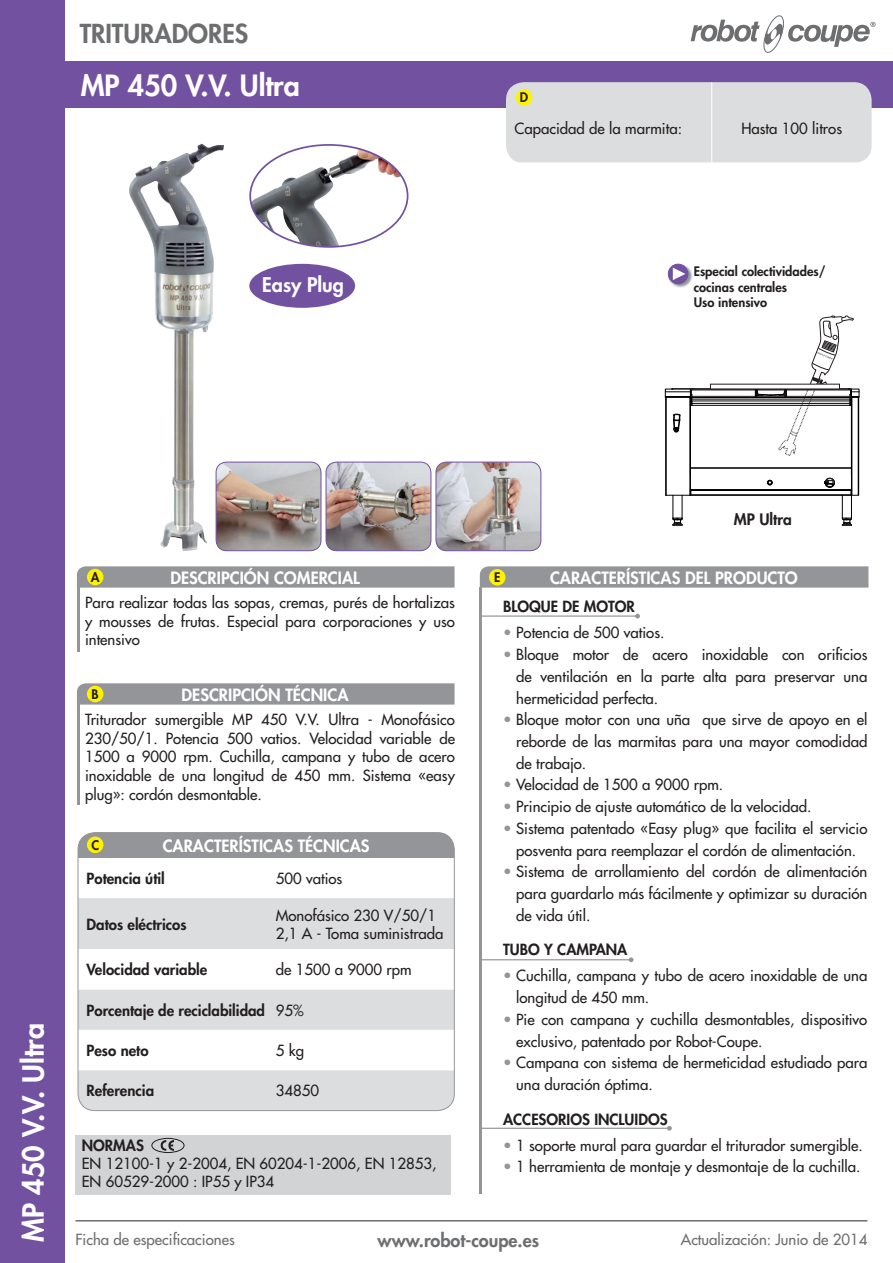
<style>
.page{position:relative;width:893px;height:1263px;background:#fff}
.page>*{position:absolute;margin:0;border:0;box-sizing:border-box;transform-origin:0 0}
.t1{font:800 28.5px "Futura";color:#fff}
.t2{font:800 25.5px "Futura";color:#6d6e70}
.t3{font:800 19.8px "Futura";color:#fff}
.t4{font:800 18px "Futura";color:#6d6e70}
.t5{font:800 16.5px "Futura";color:#fff}
.t6{font:800 15.45px "Futura";color:#231f20}
.t7{font:15px/21.8px "Futura";color:#231f20;text-align:justify}
.t8{font:800 15px "Futura";color:#231f20}
.t9{font:15px "Futura";color:#6d6e70}
.t10{font:800 12.9px/15.5px "Futura";color:#231f20}
.s1{font-weight:400}
.s2{color:#939598}
</style>
<div class="page">
<div style="left:0;top:61px;width:892px;height:47px;background:#7251a1"></div>
<svg style="left:690px;top:15px;width:185px;height:38px"></svg>
<div style="left:0;top:0;width:64px;height:1263px;background:#7251a1"></div>
<img style="left:252px;top:148px;width:149px;height:99px">
<img style="left:129px;top:144px;width:95px;height:407px">
<img style="left:216px;top:462px;width:105px;height:89px;border-radius:11px">
<div style="left:216px;top:462px;width:105px;height:89px;border:1px solid #7251a1;border-radius:11px"></div>
<img style="left:326px;top:462px;width:105px;height:89px;border-radius:11px">
<div style="left:325px;top:462px;width:106px;height:89px;border:1px solid #7251a1;border-radius:11px"></div>
<img style="left:436px;top:462px;width:105px;height:89px;border-radius:11px">
<div style="left:435px;top:462px;width:106px;height:89px;border:1px solid #7251a1;border-radius:11px"></div>
<div style="left:249px;top:264px;width:106px;height:44px;background:#7251a1;border-radius:50%"></div>
<img style="left:668px;top:264px;width:24px;height:24px">
<div style="left:668px;top:264px;width:20px;height:20px;background:#7251a1;border-radius:50%"></div>
<div style="left:668px;top:264px;width:20px;height:20px;border:1px solid #7251a1;border-radius:50%"></div>
<svg style="left:672px;top:268px;width:13px;height:12px"></svg>
<svg style="left:664px;top:315px;width:195px;height:211px"></svg>
<div style="left:710px;top:384px;width:129px;height:5px;background:#fff"></div>
<div style="left:75px;top:1135px;width:375px;height:60px;background:#d1d3d4"></div>
<hr style="left:480px;top:588px;width:2px;height:606px;background:#939598">
<svg style="left:480px;top:566px;width:388px;height:22px;background:#97989b"></svg>
<hr style="left:481px;top:959px;width:150px;height:1px;background:#939598">
<svg style="left:628px;top:957px;width:5px;height:5px"></svg>
<hr style="left:481px;top:1128px;width:188px;height:1px;background:#939598">
<svg style="left:667px;top:1126px;width:4px;height:5px"></svg>
<hr style="left:481px;top:615px;width:156px;height:2px;background:#939598">
<svg style="left:635px;top:614px;width:5px;height:4px"></svg>
<div style="left:506px;top:82px;width:365px;height:81px;background:#dcddde;border-radius:18px"></div>
<hr style="left:711px;top:82px;width:1px;height:81px;background:#fff">
<hr style="left:77px;top:579px;width:2px;height:72px;background:#939598">
<svg style="left:77px;top:566px;width:377px;height:22px;background:#97989b"></svg>
<div style="left:87px;top:569px;width:16px;height:16px;background:#fff200;border-radius:50%"></div>
<hr style="left:77px;top:696px;width:2px;height:109px;background:#939598">
<svg style="left:77px;top:683px;width:377px;height:22px;background:#97989b"></svg>
<div style="left:87px;top:686px;width:16px;height:16px;background:#fff200;border-radius:50%"></div>
<div style="left:78px;top:833px;width:376px;height:25px;background:#939598"></div>
<div style="left:78px;top:898px;width:376px;height:213px;background:#dcddde"></div>
<svg style="left:80px;top:949px;width:372px;height:121px"></svg>
<div style="left:78px;top:832px;width:376px;height:279px;border:1px solid #939598;border-radius:17px"></div>
<div style="left:87px;top:837px;width:16px;height:16px;background:#fff200;border-radius:50%"></div>
<div style="left:515px;top:89px;width:17px;height:17px;background:#fff200;border-radius:50%"></div>
<div style="left:489px;top:569px;width:16px;height:17px;background:#fff200;border-radius:50%"></div>
<div style="left:151px;top:1138px;width:33px;height:15px;border:1px solid #231f20;border-radius:50%"></div>
<svg style="left:160px;top:1140px;width:14px;height:11px"></svg>
<hr style="left:75px;top:1220px;width:792px;height:2px;background:#6d6e70">
<h2 class="t2" style="left:80px;top:21px;width:170px">TRITURADORES</h2>
<h1 class="t1" style="left:81px;top:72px;width:220px">MP 450 V.V. Ultra</h1>
<h3 class="t3" style="left:262px;top:275px;width:83px">Easy Plug</h3>
<p class="t10" style="left:520px;top:91px;width:10px">D</p>
<p class="t7" style="left:514px;top:118px;width:169px">Capacidad de la marmita:</p>
<p class="t7" style="left:741px;top:118px;width:102px">Hasta 100 litros</p>
<p class="t10" style="left:693px;top:265px;width:133px">Especial colectividades/ cocinas centrales<br>Uso intensivo</p>
<h1 class="t1" style="left:20px;top:1242px;width:220px;rotate:-90deg">MP 450 V.V. Ultra</h1>
<p class="t10" style="left:91px;top:570px;width:10px">A</p>
<p class="t5" style="left:170px;top:570px;width:191px">DESCRIPCIÓN COMERCIAL</p>
<p class="t7" style="left:85px;top:594px;width:371px;line-height:18.8px">Para realizar todas las sopas, cremas, purés de hortalizas y mousses de frutas. Especial para corporaciones y uso intensivo</p>
<p class="t10" style="left:92px;top:687px;width:9px">B</p>
<p class="t5" style="left:182px;top:687px;width:168px">DESCRIPCIÓN TÉCNICA</p>
<p class="t7" style="left:85px;top:711px;width:371px;line-height:18.8px">Triturador sumergible MP 450 V.V. Ultra - Monofásico 230/50/1. Potencia 500 vatios. Velocidad variable de 1500 a 9000 rpm. Cuchilla, campana y tubo de acero inoxidable de una longitud de 450 mm. Sistema «easy plug»: cordón desmontable.</p>
<p class="t5" style="left:163px;top:838px;width:208px">CARACTERÍSTICAS TÉCNICAS</p>
<p class="t8" style="left:86px;top:871px;width:80px">Potencia útil</p>
<p class="t7" style="left:276px;top:868px;width:68px">500 vatios</p>
<p class="t8" style="left:86px;top:917px;width:101px">Datos eléctricos</p>
<p class="t7" style="left:276px;top:907px;width:169px;line-height:18px">Monofásico 230 V/50/1<br>2,1 A - Toma suministrada</p>
<p class="t8" style="left:86px;top:963px;width:122px">Velocidad variable</p>
<p class="t7" style="left:276px;top:960px;width:137px">de 1500 a 9000 rpm</p>
<p class="t8" style="left:86px;top:1003px;width:219px">Porcentaje de reciclabilidad <span class="s1">95%</span></p>
<p class="t8" style="left:86px;top:1043px;width:64px">Peso neto</p>
<p class="t7" style="left:276px;top:1041px;width:30px">5 kg</p>
<p class="t8" style="left:86px;top:1084px;width:69px">Referencia</p>
<p class="t7" style="left:276px;top:1081px;width:45px">34850</p>
<p class="t10" style="left:91px;top:838px;width:9px">C</p>
<p class="t8" style="left:82px;top:1138px;width:64px">NORMAS</p>
<p class="t7" style="left:82px;top:1156px;width:356px;line-height:18px">EN 12100-1 y 2-2004, EN 60204-1-2006, EN 12853,<br>EN 60529-2000 : IP55 y IP34</p>
<p class="t10" style="left:494px;top:571px;width:8px">E</p>
<p class="t6" style="left:734px;top:512px;width:59px">MP Ultra</p>
<p class="t5" style="left:550px;top:570px;width:249px">CARACTERÍSTICAS DEL PRODUCTO</p>
<p class="t8" style="left:503px;top:600px;width:133px">BLOQUE DE MOTOR</p>
<p class="t7" style="left:503px;top:623px;width:163px"><span class="s2">•</span> Potencia de 500 vatios.</p>
<p class="t7" style="left:516px;top:645px;width:353px;text-indent:-13px"><span class="s2">•</span> Bloque motor de acero inoxidable con orificios de ventilación en la parte alta para preservar una hermeticidad perfecta.</p>
<p class="t7" style="left:516px;top:710px;width:353px;text-indent:-13px"><span class="s2">•</span> Bloque motor con una uña que sirve de apoyo en el reborde de las marmitas para una mayor comodidad de trabajo.</p>
<p class="t7" style="left:503px;top:775px;width:221px"><span class="s2">•</span> Velocidad de 1500 a 9000 rpm.</p>
<p class="t7" style="left:503px;top:797px;width:310px"><span class="s2">•</span> Principio de ajuste automático de la velocidad.</p>
<p class="t7" style="left:503px;top:819px;width:366px;text-align:center"><span class="s2">•</span> Sistema patentado «Easy plug» que facilita el servicio posventa para reemplazar el cordón de alimentación.</p>
<p class="t7" style="left:516px;top:862px;width:353px;text-indent:-13px"><span class="s2">•</span> Sistema de arrollamiento del cordón de alimentación para guardarlo más fácilmente y optimizar su duración de vida útil.</p>
<p class="t8" style="left:503px;top:943px;width:126px">TUBO Y CAMPANA</p>
<p class="t7" style="left:516px;top:966px;width:353px;text-indent:-13px"><span class="s2">•</span> Cuchilla, campana y tubo de acero inoxidable de una longitud de 450 mm.</p>
<p class="t7" style="left:516px;top:1009px;width:353px;text-indent:-13px"><span class="s2">•</span> Pie con campana y cuchilla desmontables, dispositivo exclusivo, patentado por Robot-Coupe.</p>
<p class="t7" style="left:516px;top:1053px;width:353px;text-indent:-13px"><span class="s2">•</span> Campana con sistema de hermeticidad estudiado para una duración óptima.</p>
<p class="t8" style="left:503px;top:1112px;width:166px">ACCESORIOS INCLUIDOS</p>
<p class="t7" style="left:503px;top:1135px;width:361px"><span class="s2">•</span> 1 soporte mural para guardar el triturador sumergible.</p>
<p class="t7" style="left:503px;top:1157px;width:359px"><span class="s2">•</span> 1 herramienta de montaje y desmontaje de la cuchilla.</p>
<p class="t9" style="left:75px;top:1232px;width:161px">Ficha de especificaciones</p>
<p class="t9" style="left:680px;top:1232px;width:188px">Actualización: Junio de 2014</p>
<p class="t4" style="left:377px;top:1232px;width:163px">www.robot-coupe.es</p>
</div>
